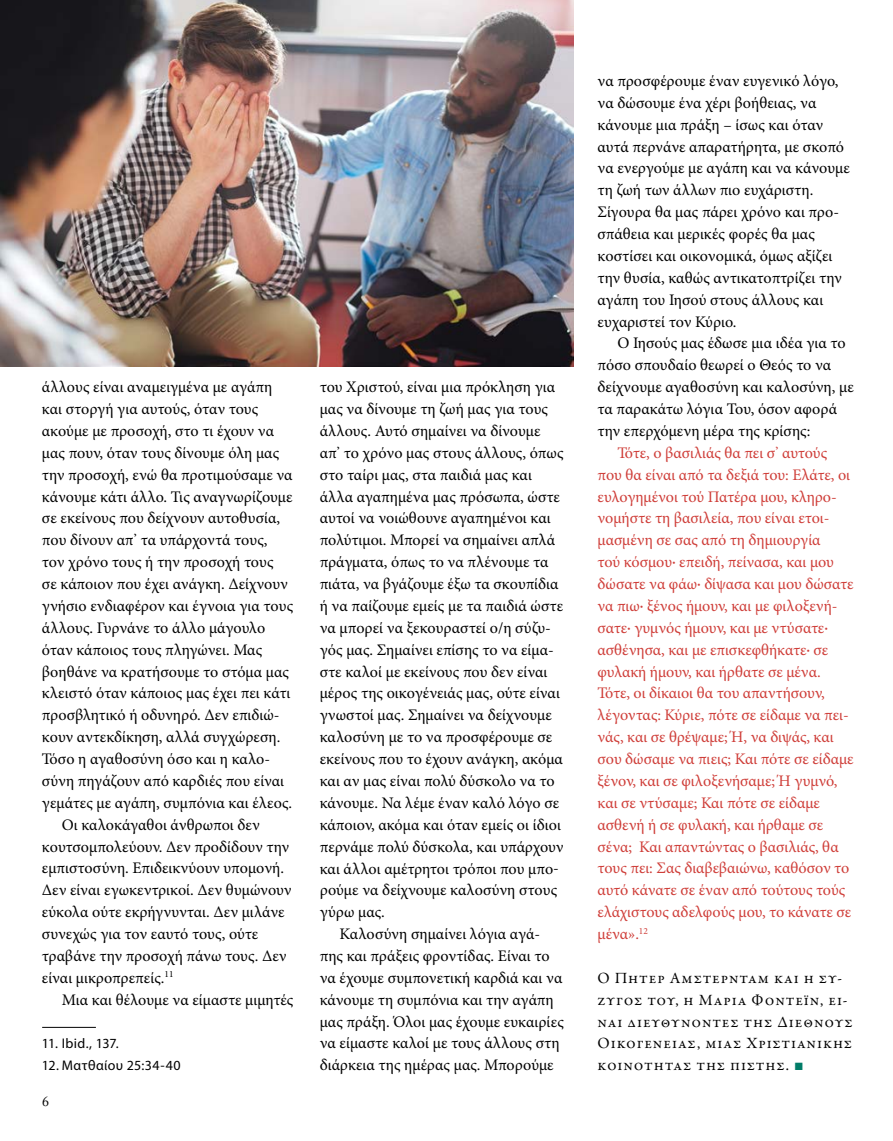
<style>
.page{position:relative;width:893px;height:1141px;background:#fff}
.page>*{position:absolute;margin:0;border:0;box-sizing:border-box;transform-origin:0 0}
.t1{font:16.1px/21.9px "Minion Pro";color:#000}
.t2{font:16.1px/21.9px "Minion Pro";letter-spacing:-.005em;color:#cf3e39}
.t3{font:15.75px/21.9px "Garamond Premr Pro";letter-spacing:.06em;color:#000}
.t4{font:14px "Myriad Pro";letter-spacing:.03em;color:#000}
.t5{font:14px "Myriad Pro";letter-spacing:.01em;color:#000}
.t6{font:14px "Adobe Caslon Pro";color:#000}
.s1{font-family:"Arial";color:#017c68}
</style>
<div class="page">
<hr style="left:42px;top:1027px;width:54px;height:1px;background:#000">
<img style="left:1px;top:0;width:572px;height:366px">
<p class="t1" style="left:42px;top:376px;width:232px">άλλους είναι αναμειγμένα με αγάπη</p>
<p class="t1" style="left:42px;top:398px;width:218px">και στοργή για αυτούς, όταν τους</p>
<p class="t1" style="left:42px;top:420px;width:234px">ακούμε με προσοχή, στο τι έχουν να</p>
<p class="t1" style="left:42px;top:442px;width:239px">μας πουν, όταν τους δίνουμε όλη μας</p>
<p class="t1" style="left:42px;top:464px;width:252px">την προσοχή, ενώ θα προτιμούσαμε να</p>
<p class="t1" style="left:42px;top:486px;width:252px">κάνουμε κάτι άλλο. Τις αναγνωρίζουμε</p>
<p class="t1" style="left:42px;top:507px;width:240px">σε εκείνους που δείχνουν αυτοθυσία,</p>
<p class="t1" style="left:42px;top:529px;width:227px">που δίνουν απ’ τα υπάρχοντά τους,</p>
<p class="t1" style="left:42px;top:551px;width:233px">τον χρόνο τους ή την προσοχή τους</p>
<p class="t1" style="left:42px;top:573px;width:247px">σε κάποιον που έχει ανάγκη. Δείχνουν</p>
<p class="t1" style="left:42px;top:595px;width:253px">γνήσιο ενδιαφέρον και έγνοια για τους</p>
<p class="t1" style="left:42px;top:617px;width:225px">άλλους. Γυρνάνε το άλλο μάγουλο</p>
<p class="t1" style="left:42px;top:639px;width:222px">όταν κάποιος τους πληγώνει. Μας</p>
<p class="t1" style="left:42px;top:661px;width:249px">βοηθάνε να κρατήσουμε το στόμα μας</p>
<p class="t1" style="left:42px;top:682px;width:250px">κλειστό όταν κάποιος μας έχει πει κάτι</p>
<p class="t1" style="left:42px;top:704px;width:239px">προσβλητικό ή οδυνηρό. Δεν επιδιώ-</p>
<p class="t1" style="left:42px;top:726px;width:240px">κουν αντεκδίκηση, αλλά συγχώρεση.</p>
<p class="t1" style="left:42px;top:748px;width:230px">Τόσο η αγαθοσύνη όσο και η καλο-</p>
<p class="t1" style="left:42px;top:770px;width:244px">σύνη πηγάζουν από καρδιές που είναι</p>
<p class="t1" style="left:42px;top:792px;width:252px">γεμάτες με αγάπη, συμπόνια και έλεος.</p>
<p class="t1" style="left:62px;top:814px;width:200px">Οι καλοκάγαθοι άνθρωποι δεν</p>
<p class="t1" style="left:42px;top:836px;width:249px">κουτσομπολεύουν. Δεν προδίδουν την</p>
<p class="t1" style="left:42px;top:857px;width:244px">εμπιστοσύνη. Επιδεικνύουν υπομονή.</p>
<p class="t1" style="left:42px;top:879px;width:251px">Δεν είναι εγωκεντρικοί. Δεν θυμώνουν</p>
<p class="t1" style="left:42px;top:901px;width:244px">εύκολα ούτε εκρήγνυνται. Δεν μιλάνε</p>
<p class="t1" style="left:42px;top:923px;width:218px">συνεχώς για τον εαυτό τους, ούτε</p>
<p class="t1" style="left:42px;top:945px;width:246px">τραβάνε την προσοχή πάνω τους. Δεν</p>
<p class="t1" style="left:42px;top:967px;width:133px">είναι μικροπρεπείς.<sup>11</sup></p>
<p class="t1" style="left:62px;top:989px;width:233px">Μια και θέλουμε να είμαστε μιμητές</p>
<p class="t5" style="left:42px;top:1035px;width:78px">11. Ibid., 137.</p>
<p class="t4" style="left:42px;top:1057px;width:140px">12. Ματθαίου 25:34-40</p>
<p class="t6" style="left:42px;top:1093px;width:8px">6</p>
<p class="t1" style="left:320px;top:376px;width:245px">του Χριστού, είναι μια πρόκληση για μας να δίνουμε τη ζωή μας για τους άλλους. Αυτό σημαίνει να δίνουμε απ’ το χρόνο μας στους άλλους, όπως στο ταίρι μας, στα παιδιά μας και άλλα αγαπημένα μας πρόσωπα, ώστε αυτοί να νοιώθουνε αγαπημένοι και πολύτιμοι. Μπορεί να σημαίνει απλά πράγματα, όπως το να πλένουμε τα πιάτα, να βγάζουμε έξω τα σκουπίδια ή να παίζουμε εμείς με τα παιδιά ώστε να μπορεί να ξεκουραστεί ο/η σύζυ&shy;γός μας. Σημαίνει επίσης το να είμα&shy;στε καλοί με εκείνους που δεν είναι μέρος της οικογένειάς μας, ούτε είναι γνωστοί μας. Σημαίνει να δείχνουμε καλοσύνη με το να προσφέρουμε σε εκείνους που το έχουν ανάγκη, ακόμα και αν μας είναι πολύ δύσκολο να το κάνουμε. Να λέμε έναν καλό λόγο σε κάποιον, ακόμα και όταν εμείς οι ίδιοι περνάμε πολύ δύσκολα, και υπάρχουν και άλλοι αμέτρητοι τρόποι που μπο&shy;ρούμε να δείχνουμε καλοσύνη στους γύρω μας.</p>
<p class="t1" style="left:320px;top:923px;width:246px;text-indent:20px">Καλοσύνη σημαίνει λόγια αγά&shy;πης και πράξεις φροντίδας. Είναι το να έχουμε συμπονετική καρδιά και να κάνουμε τη συμπόνια και την αγάπη μας πράξη. Όλοι μας έχουμε ευκαιρίες να είμαστε καλοί με τους άλλους στη διάρκεια της ημέρας μας. Μπορούμε</p>
<p class="t1" style="left:598px;top:70px;width:254px">να προσφέρουμε έναν ευγενικό λόγο, να δώσουμε ένα χέρι βοήθειας, να κάνουμε μια πράξη – ίσως και όταν αυτά περνάνε απαρατήρητα, με σκοπό να ενεργούμε με αγάπη και να κάνουμε τη ζωή των άλλων πιο ευχάριστη.<br>Σίγουρα θα μας πάρει χρόνο και προ&shy;σπάθεια και μερικές φορές θα μας κοστίσει και οικονομικά, όμως αξίζει την θυσία, καθώς αντικατοπτρίζει την αγάπη του Ιησού στους άλλους και ευχαριστεί τον Κύριο.</p>
<p class="t1" style="left:598px;top:332px;width:258px;text-indent:20px">Ο Ιησούς μας έδωσε μια ιδέα για το πόσο σπουδαίο θεωρεί ο Θεός το να δείχνουμε αγαθοσύνη και καλοσύνη, με τα παρακάτω λόγια Του, όσον αφορά την επερχόμενη μέρα της κρίσης:</p>
<p class="t2" style="left:598px;top:442px;width:258px;text-indent:20px">Τότε, ο βασιλιάς θα πει σ’ αυτούς που θα είναι από τα δεξιά του: Ελάτε, οι ευλογημένοι τού Πατέρα μου, κληρο&shy;νομήστε τη βασιλεία, που είναι ετοι&shy;μασμένη σε σας από τη δημιουργία<br>τού κόσμου· επειδή, πείνασα, και μου δώσατε να φάω· δίψασα και μου δώσατε να πιω· ξένος ήμουν, και με φιλοξενή&shy;σατε· γυμνός ήμουν, και με ντύσατε· ασθένησα, και με επισκεφθήκατε· σε φυλακή ήμουν, και ήρθατε σε μένα.<br>Τότε, οι δίκαιοι θα του απαντήσουν, λέγοντας: Κύριε, πότε σε είδαμε να πει&shy;νάς, και σε θρέψαμε; Ή, να διψάς, και σου δώσαμε να πιεις; Και πότε σε είδαμε ξένον, και σε φιλοξενήσαμε; Ή γυμνό, και σε ντύσαμε; Και πότε σε είδαμε ασθενή ή σε φυλακή, και ήρθαμε σε σένα; Και απαντώντας ο βασιλιάς, θα τους πει: Σας διαβεβαιώνω, καθόσον το αυτό κάνατε σε έναν από τούτους τούς ελάχιστους αδελφούς μου, το κάνατε σε μένα».<sup>12</sup></p>
<p class="t3" style="left:598px;top:967px;width:257px">Ο Πήτερ Άμστερνταμ και η σύ&shy;ζυγός του, η Μαρία Φοντέιν, εί&shy;ναι διευθύνοντες της Διεθνούς<br>Οικογένειας, μιας Χριστιανικής κοινότητας της πίστης. <span class="s1">■</span></p>
</div>
